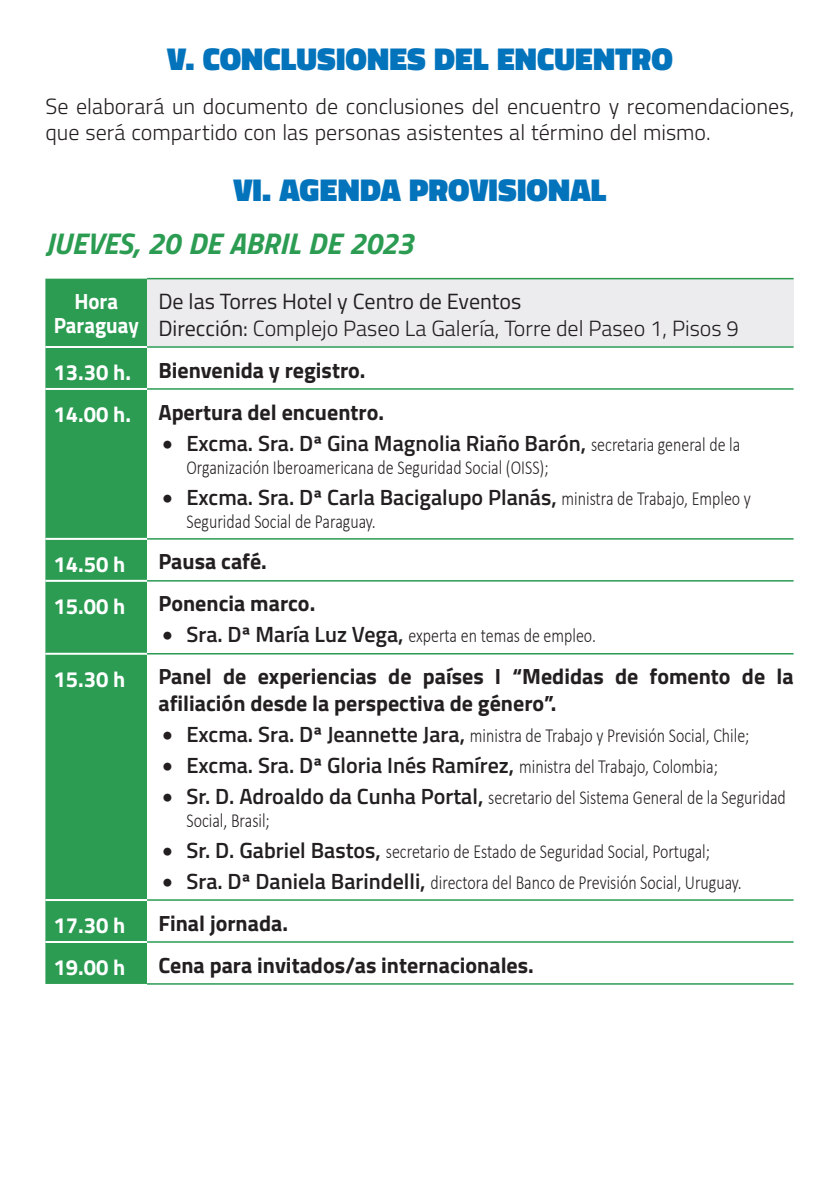
<style>
.page{position:relative;width:840px;height:1191px;background:#fff}
.page>*{position:absolute;margin:0;border:0;box-sizing:border-box;transform-origin:0 0}
.PUNTO{font:900 32px "Titillium Web";letter-spacing:.005em;color:#0373bb}
.List_Paragraph{font:italic 700 30px "Titillium Web";letter-spacing:-.005em;color:#2b9c52}
.t1{font:700 22px/42px "Titillium Web";color:#231f20}
.t2{font:300 22px/26.4px "Titillium Web";color:#231f20}
.t3{font:600 22px "Titillium Web";color:#231f20}
.t4{font:700 22px "Titillium Web";color:#fff}
.t5{font:700 22px/23.8px "Titillium Web";color:#fff;text-align:center;scale:.95 1}
.t6{font:300 20px/23px "Calibri";color:#231f20;scale:.8 1}
.s1{font-weight:400}
.s2{color:#fff}
.s3{font-family:"Calibri";font-weight:300;font-size:20px}
.s4{font-family:"Titillium Web";font-weight:600;font-size:22px}
</style>
<div class="page">
<svg style="left:45px;top:279px;width:102px;height:705px;background:#39a25d"></svg>
<div style="left:147px;top:279px;width:646px;height:68px;background:#ececee"></div>
<svg style="left:147px;top:539px;width:646px;height:404px"></svg>
<hr style="left:45px;top:346px;width:102px;height:2px;background:#fff">
<hr style="left:45px;top:388px;width:102px;height:2px;background:#fff">
<hr style="left:45px;top:538px;width:102px;height:2px;background:#fff">
<hr style="left:45px;top:580px;width:102px;height:2px;background:#fff">
<hr style="left:45px;top:653px;width:102px;height:2px;background:#fff">
<hr style="left:45px;top:899px;width:102px;height:2px;background:#fff">
<hr style="left:45px;top:941px;width:102px;height:2px;background:#fff">
<hr style="left:147px;top:278px;width:646px;height:1px;background:#2b9c52">
<hr style="left:147px;top:983px;width:646px;height:1px;background:#2b9c52">
<hr style="left:147px;top:941px;width:646px;height:1px;background:#2b9c52">
<hr style="left:147px;top:346px;width:646px;height:2px;background:#2b9c52">
<hr style="left:147px;top:388px;width:646px;height:2px;background:#2b9c52">
<hr style="left:147px;top:538px;width:646px;height:1px;background:#2b9c52">
<hr style="left:147px;top:580px;width:646px;height:1px;background:#2b9c52">
<hr style="left:147px;top:653px;width:646px;height:1px;background:#2b9c52">
<hr style="left:147px;top:899px;width:646px;height:1px;background:#2b9c52">
<p class="PUNTO" style="left:167px;top:36px;width:506px">V. CONCLUSIONES DEL ENCUENTRO</p>
<p class="t2" style="left:45px;top:92px;width:750px">Se elaborará un documento de conclusiones del encuentro y recomendaciones, que será compartido con las personas asistentes al término del mismo.</p>
<p class="PUNTO" style="left:233px;top:167px;width:374px">VI. AGENDA PROVISIONAL</p>
<p class="List_Paragraph" style="left:45px;top:220px;width:369px">JUEVES, 20 DE ABRIL DE 2023</p>
<p class="t5" style="left:54px;top:288px;width:91px">Hora<br>Paraguay</p>
<p class="t2" style="left:158px;top:287px;width:581px"><span class="s1">De las Torres Hotel y Centro de Eventos<br>Dirección:</span> Complejo Paseo La Galería, Torre del Paseo 1, Pisos 9</p>
<p class="t1" style="left:53px;top:348px;width:332px"><span class="s2">13.30 h.</span> Bienvenida y registro.<br><span class="s2">14.00 h.</span> Apertura del encuentro.</p>
<p class="t3" style="left:162px;top:426px;width:579px">• Excma. Sra. Dª Gina Magnolia Riaño Barón, <span class="s3">secretaria general de la</span></p>
<p class="t6" style="left:186px;top:455px;width:454px">Organización Iberoamericana de Seguridad Social (OISS);</p>
<p class="t3" style="left:162px;top:480px;width:589px">• Excma. Sra. Dª Carla Bacigalupo Planás, <span class="s3">ministra de Trabajo, Empleo y</span></p>
<p class="t6" style="left:186px;top:509px;width:238px">Seguridad Social de Paraguay.</p>
<p class="t4" style="left:53px;top:547px;width:73px">14.50 h</p>
<p class="t1" style="left:158px;top:539px;width:110px">Pausa café.</p>
<p class="t4" style="left:53px;top:589px;width:73px">15.00 h</p>
<p class="t1" style="left:158px;top:581px;width:158px">Ponencia marco.</p>
<p class="t6" style="left:162px;top:624px;width:543px">• <span class="s4">Sra. Dª María Luz Vega,</span> experta en temas de empleo.</p>
<p class="t4" style="left:53px;top:662px;width:73px">15.30 h</p>
<p class="t1" style="left:158px;top:662px;width:636px;line-height:26.4px">Panel de experiencias de países I “Medidas de fomento de la afiliación desde la perspectiva de género”.</p>
<p class="t6" style="left:162px;top:723px;width:735px">• <span class="s4">Excma. Sra. Dª Jeannette Jara,</span> ministra de Trabajo y Previsión Social, Chile;</p>
<p class="t3" style="left:162px;top:748px;width:556px">• Excma. Sra. Dª Gloria Inés Ramírez, <span class="s3">ministra del Trabajo, Colombia;</span></p>
<p class="t6" style="left:186px;top:785px;width:750px;text-indent:-24px">• <span class="s4">Sr. D. Adroaldo da Cunha Portal,</span> secretario del Sistema General de la Seguridad<br>Social, Brasil;</p>
<p class="t6" style="left:162px;top:839px;width:685px">• <span class="s4">Sr. D. Gabriel Bastos,</span> secretario de Estado de Seguridad Social, Portugal;</p>
<p class="t6" style="left:162px;top:870px;width:725px">• <span class="s4">Sra. Dª Daniela Barindelli,</span> directora del Banco de Previsión Social, Uruguay.</p>
<p class="t4" style="left:53px;top:908px;width:73px">17.30 h</p>
<p class="t1" style="left:158px;top:900px;width:131px">Final jornada.</p>
<p class="t4" style="left:53px;top:950px;width:73px">19.00 h</p>
<p class="t1" style="left:158px;top:942px;width:377px">Cena para invitados/as internacionales.</p>
</div>
